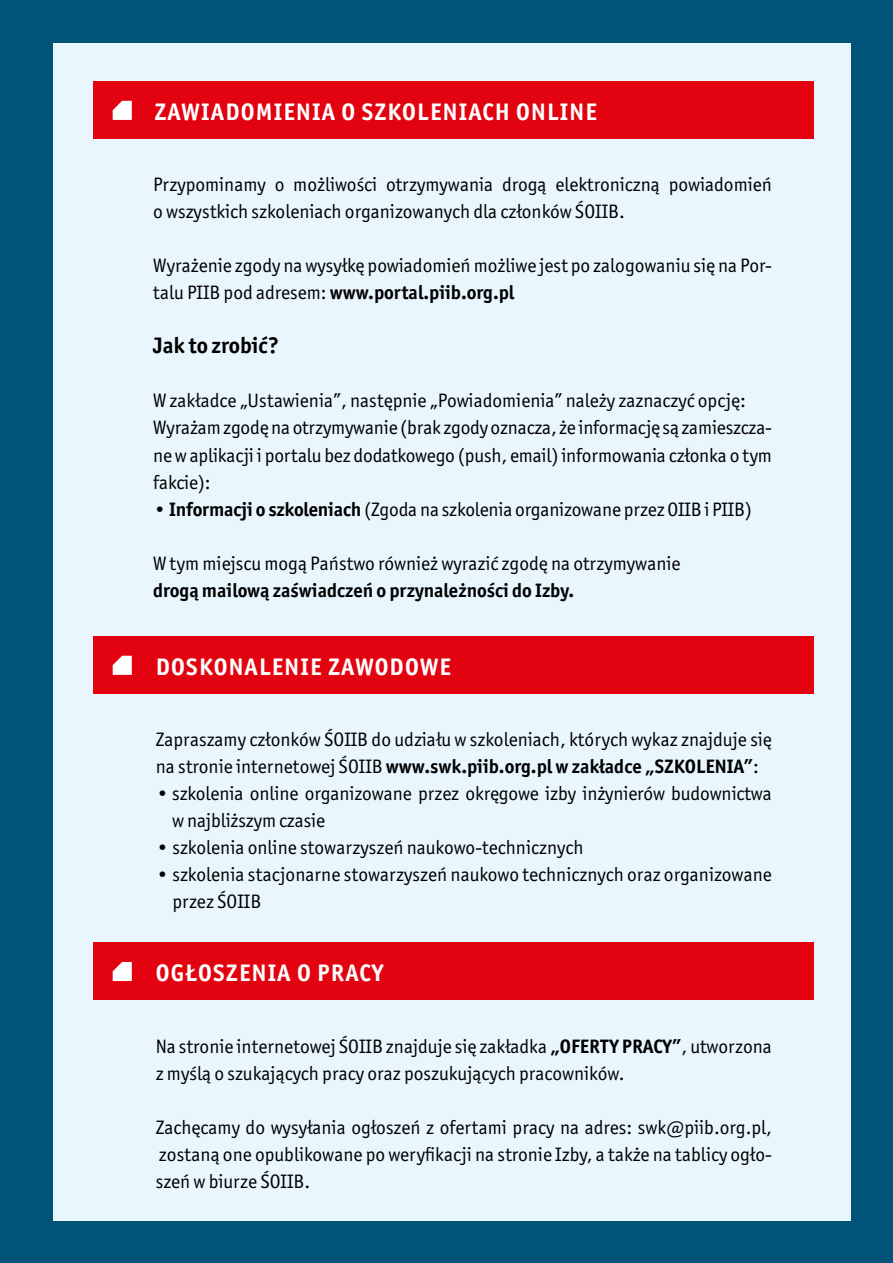
<style>
.page{position:relative;width:893px;height:1263px;background:#005477}
.page>*{position:absolute;margin:0;border:0;box-sizing:border-box;transform-origin:0 0}
.t1{font:700 24px "Officina Sans Itc TOT";letter-spacing:.05em;color:#fff}
.t2{font:700 22.5px "Officina Sans Itc TOT";color:#000}
.t3{font:19.5px/27px "Officina Sans Itc TOT";color:#000}
.t4{font:700 19.5px "Officina Sans Itc TOT";color:#000}
.s1{font-weight:700}
</style>
<div class="page">
<div style="left:53px;top:43px;width:797px;height:1177px;background:#e9f6fe"></div>
<div style="left:94px;top:82px;width:720px;height:57px;background:#e30310"></div>
<div style="left:94px;top:943px;width:720px;height:57px;background:#e30310"></div>
<div style="left:94px;top:637px;width:720px;height:57px;background:#e30310"></div>
<svg style="left:113px;top:962px;width:19px;height:19px"></svg>
<svg style="left:113px;top:656px;width:19px;height:19px"></svg>
<svg style="left:113px;top:101px;width:19px;height:19px"></svg>
<p class="t1" style="left:154px;top:97px;width:444px">ZAWIADOMIENIA O SZKOLENIACH ONLINE</p>
<p class="t3" style="left:153px;top:172px;width:620px">Przypominamy o możliwości otrzymywania drogą elektroniczną powiadomień o wszystkich szkoleniach organizowanych dla członków ŚOIIB.</p>
<p class="t3" style="left:153px;top:253px;width:620px">Wyrażenie zgody na wysyłkę powiadomień możliwe jest po zalogowaniu się na Por&shy;talu PIIB pod adresem: <span class="s1">www.portal.piib.org.pl</span></p>
<p class="t2" style="left:153px;top:332px;width:127px">Jak to zrobić?</p>
<p class="t3" style="left:153px;top:388px;width:620px">W zakładce „Ustawienia”, następnie „Powiadomienia” należy zaznaczyć opcję:<br>Wyrażam zgodę na otrzymywanie (brak zgody oznacza, że informację są zamieszcza&shy;ne w aplikacji i portalu bez dodatkowego (push, email) informowania członka o tym fakcie):</p>
<p class="t3" style="left:153px;top:496px;width:600px"><span class="s1">• Informacji o szkoleniach</span> (Zgoda na szkolenia organizowane przez OIIB i PIIB)</p>
<p class="t3" style="left:153px;top:550px;width:529px">W tym miejscu mogą Państwo również wyrazić zgodę na otrzymywanie</p>
<p class="t4" style="left:153px;top:578px;width:423px">drogą mailową zaświadczeń o przynależności do Izby.</p>
<p class="t1" style="left:156px;top:652px;width:297px">DOSKONALENIE ZAWODOWE</p>
<p class="t3" style="left:156px;top:726px;width:618px">Zapraszamy członków ŚOIIB do udziału w szkoleniach, których wykaz znajduje się na stronie internetowej ŚOIIB <span class="s1">www.swk.piib.org.pl w zakładce „SZKOLENIA”</span>:</p>
<p class="t3" style="left:172px;top:780px;width:601px;text-indent:-16px">• szkolenia online organizowane przez okręgowe izby inżynierów budownictwa w najbliższym czasie</p>
<p class="t3" style="left:156px;top:834px;width:429px">• szkolenia online stowarzyszeń naukowo-technicznych</p>
<p class="t3" style="left:172px;top:861px;width:601px;text-indent:-17px">• szkolenia stacjonarne stowarzyszeń naukowo technicznych oraz organizowane przez ŚOIIB</p>
<p class="t1" style="left:156px;top:958px;width:229px">OGŁOSZENIA O PRACY</p>
<p class="t3" style="left:156px;top:1033px;width:618px">Na stronie internetowej ŚOIIB znajduje się zakładka <span class="s1">„OFERTY PRACY”</span>, utworzona z myślą o szukających pracy oraz poszukujących pracowników.</p>
<p class="t3" style="left:156px;top:1114px;width:618px;text-align:justify">Zachęcamy do wysyłania ogłoszeń z ofertami pracy na adres: swk@piib.org.pl, zostaną one opublikowane po weryfikacji na stronie Izby, a także na tablicy ogło&shy;szeń w biurze ŚOIIB.</p>
</div>
